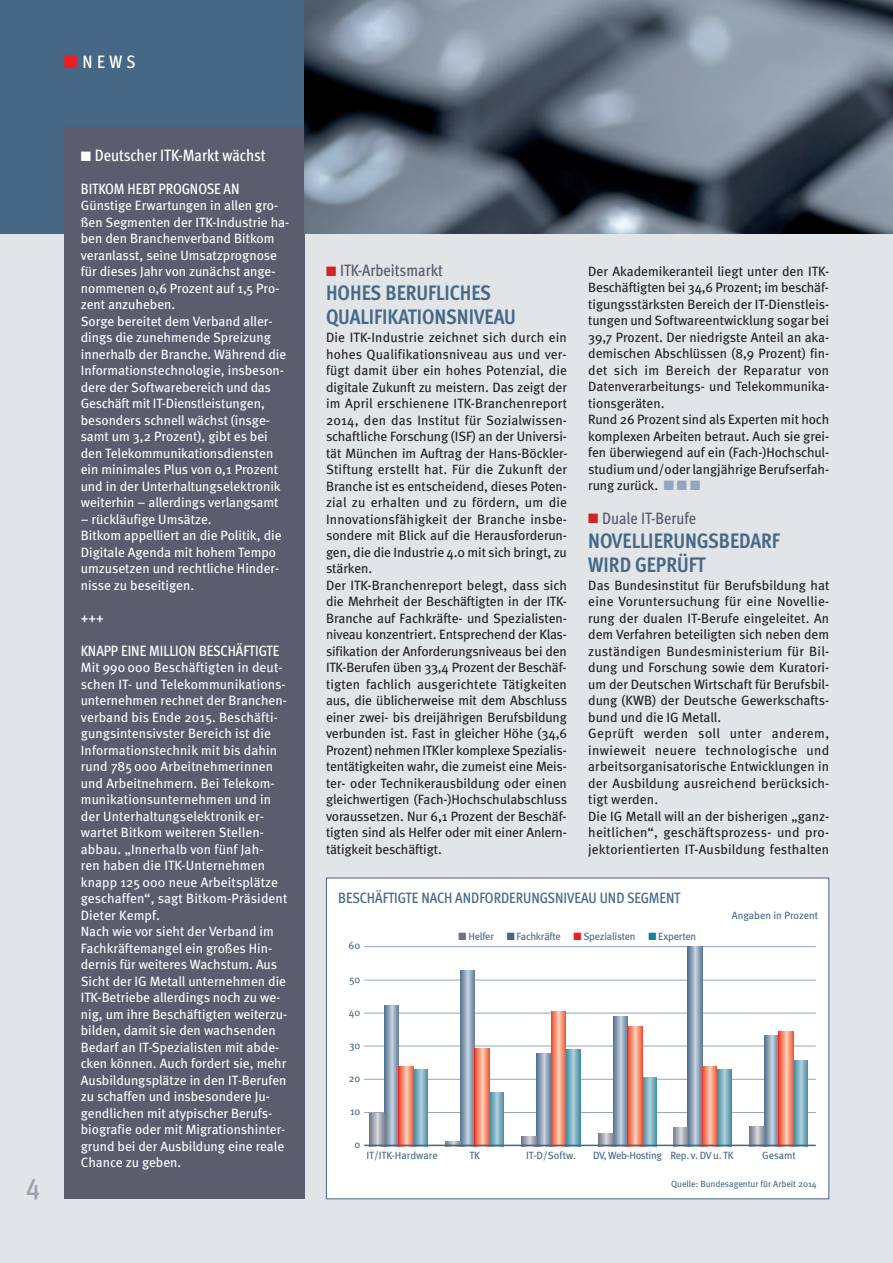
<style>
.page{position:relative;width:893px;height:1263px;background:#e2e5e8}
.page>*{position:absolute;margin:0;border:0;box-sizing:border-box;transform-origin:0 0}
.t1{font:30px "Meta Cond Medium Expert";color:#9ea0ad}
.t2{font:700 21px/24px "Meta Cond";color:#466886}
.t3{font:500 18px "Meta Cond";color:#fff}
.t4{font:500 16.5px "Meta Cond";color:#5a5d6e}
.t5{font:500 16.5px "Meta Cond";color:#fff}
.t6{font:500 15px "Meta Cond";color:#fff}
.t7{font:500 15px "Meta Cond";color:#466886}
.t8{font:13.5px/16.5px "Meta";letter-spacing:-.005em;color:#231f20}
.t9{font:13.5px/16.5px "Meta";color:#fff}
.t10{font:10.5px "Meta";letter-spacing:-.02em;color:#466886}
.t11{font:10.5px "Meta";color:#466886}
.t12{font:9px "Meta";color:#466886}
.s1{color:#ee1d23}
.s2{color:#d1232a}
.s3{color:#93a6bd}
.s4{color:#6e7181}
.s5{color:#178197}
</style>
<div class="page">
<div style="left:0;top:0;width:893px;height:234px;background:#466886"></div>
<div style="left:64px;top:128px;width:241px;height:1071px;background:#5a5d6e"></div>
<img style="left:305px;top:0;width:588px;height:234px">
<div style="left:327px;top:878px;width:501px;height:320px;background:#fff"></div>
<hr style="left:364px;top:1112px;width:452px;height:1px;background:#93a6bd">
<hr style="left:364px;top:1079px;width:452px;height:1px;background:#93a6bd">
<hr style="left:364px;top:1046px;width:452px;height:1px;background:#93a6bd">
<hr style="left:364px;top:1013px;width:452px;height:1px;background:#93a6bd">
<hr style="left:364px;top:980px;width:452px;height:1px;background:#93a6bd">
<hr style="left:364px;top:946px;width:452px;height:1px;background:#93a6bd">
<svg style="left:384px;top:1006px;width:15px;height:138px;background:#929eb3"></svg>
<svg style="left:370px;top:1113px;width:14px;height:31px"></svg>
<svg style="left:413px;top:1069px;width:15px;height:75px"></svg>
<svg style="left:399px;top:1066px;width:14px;height:78px"></svg>
<svg style="left:460px;top:971px;width:15px;height:173px;background:#929fb4"></svg>
<svg style="left:446px;top:1142px;width:14px;height:2px"></svg>
<svg style="left:489px;top:1092px;width:15px;height:52px"></svg>
<svg style="left:475px;top:1049px;width:14px;height:95px"></svg>
<svg style="left:536px;top:1054px;width:15px;height:90px"></svg>
<svg style="left:522px;top:1137px;width:14px;height:7px"></svg>
<svg style="left:566px;top:1049px;width:14px;height:95px"></svg>
<svg style="left:551px;top:1012px;width:15px;height:132px;background:#f58d72"></svg>
<svg style="left:613px;top:1016px;width:15px;height:128px;background:#969db1"></svg>
<svg style="left:598px;top:1133px;width:15px;height:11px"></svg>
<svg style="left:642px;top:1078px;width:15px;height:66px"></svg>
<svg style="left:628px;top:1026px;width:14px;height:118px;background:#f59277"></svg>
<svg style="left:688px;top:946px;width:14px;height:198px;background:#90a4ba"></svg>
<svg style="left:673px;top:1127px;width:15px;height:17px"></svg>
<svg style="left:717px;top:1069px;width:14px;height:75px"></svg>
<svg style="left:702px;top:1066px;width:15px;height:78px"></svg>
<svg style="left:764px;top:1036px;width:15px;height:108px;background:#969cb0"></svg>
<svg style="left:750px;top:1126px;width:14px;height:18px"></svg>
<svg style="left:793px;top:1060px;width:15px;height:84px"></svg>
<svg style="left:779px;top:1031px;width:14px;height:113px;background:#f59176"></svg>
<hr style="left:364px;top:1144px;width:452px;height:2px;background:#466886">
<h3 class="t3" style="left:64px;top:55px;width:73px"><span class="s1">■</span>NEWS</h3>
<h1 class="t1" style="left:26px;top:1178px;width:16px">4</h1>
<p class="t5" style="left:81px;top:149px;width:186px">■ Deutscher ITK-Markt wächst</p>
<p class="t6" style="left:81px;top:183px;width:160px">BITKOM HEBT PROGNOSE AN</p>
<p class="t9" style="left:81px;top:198px;width:210px">Günstige Erwartungen in allen gro&shy;ßen Segmenten der ITK-Industrie ha&shy;ben den Branchenverband Bitkom veranlasst, seine Umsatzprognose für dieses Jahr von zunächst ange&shy;nommenen 0,6 Prozent auf 1,5 Pro&shy;zent anzuheben.<br>Sorge bereitet dem Verband aller&shy;dings die zunehmende Spreizung innerhalb der Branche. Während die Informationstechnologie, insbeson&shy;dere der Softwarebereich und das Geschäft mit IT-Dienstleistungen, besonders schnell wächst (insge&shy;samt um 3,2 Prozent), gibt es bei den Telekommunikationsdiensten ein minimales Plus von 0,1 Prozent und in der Unterhaltungselektronik weiterhin – allerdings verlangsamt</p>
<p class="t9" style="left:81px;top:512px;width:202px">– rückläufige Umsätze.<br>Bitkom appelliert an die Politik, die<br>Digitale Agenda mit hohem Tempo umzusetzen und rechtliche Hinder&shy;nisse zu beseitigen.</p>
<p class="t6" style="left:81px;top:612px;width:24px">+++</p>
<p class="t6" style="left:81px;top:645px;width:200px">KNAPP EINE MILLION BESCHÄFTIGTE</p>
<p class="t9" style="left:81px;top:660px;width:208px">Mit 990 000 Beschäftigten in deut&shy;schen IT- und Telekommunikations&shy;unternehmen rechnet der Branchen&shy;verband bis Ende 2015. Beschäfti&shy;gungsintensivster Bereich ist die Informationstechnik mit bis dahin rund 785 000 Arbeitnehmerinnen und Arbeitnehmern. Bei Telekom&shy;munikationsunternehmen und in der Unterhaltungselektronik er&shy;wartet Bitkom weiteren Stellen&shy;abbau. „Innerhalb von fünf Jah-<br>ren haben die ITK-Unternehmen knapp 125 000 neue Arbeitsplätze geschaffen“, sagt Bitkom-Präsident Dieter Kempf.<br>Nach wie vor sieht der Verband im Fachkräftemangel ein großes Hin&shy;dernis für weiteres Wachstum. Aus Sicht der IG Metall unternehmen die ITK-Betriebe allerdings noch zu we&shy;nig, um ihre Beschäftigten weiterzu&shy;bilden, damit sie den wachsenden Bedarf an IT-Spezialisten mit abde&shy;cken können. Auch fordert sie, mehr Ausbildungsplätze in den IT-Berufen zu schaffen und insbesondere Ju&shy;gendlichen mit atypischer Berufs&shy;biografie oder mit Migrationshinter&shy;grund bei der Ausbildung eine reale Chance zu geben.</p>
<p class="t4" style="left:326px;top:265px;width:118px"><span class="s2">■</span> ITK-Arbeitsmarkt</p>
<h2 class="t2" style="left:326px;top:283px;width:191px">HOHES BERUFLICHES<br>QUALIFIKATIONSNIVEAU</h2>
<p class="t8" style="left:326px;top:330px;width:243px">Die ITK-Industrie zeichnet sich durch ein hohes Qualifikationsniveau aus und ver&shy;fügt damit über ein hohes Potenzial, die digitale Zukunft zu meistern. Das zeigt der im April erschienene ITK-Branchenreport 2014, den das Institut für Sozialwissen&shy;schaftliche Forschung (ISF) an der Universi&shy;tät München im Auftrag der Hans-Böckler-Stiftung erstellt hat. Für die Zukunft der Branche ist es entscheidend, dieses Poten&shy;zial zu erhalten und zu fördern, um die Innovationsfähigkeit der Branche insbe&shy;sondere mit Blick auf die Herausforderun&shy;gen, die die Industrie 4.0 mit sich bringt, zu stärken.<br>Der ITK-Branchenreport belegt, dass sich die Mehrheit der Beschäftigten in der ITK-Branche auf Fachkräfte- und Spezialisten&shy;niveau konzentriert. Entsprechend der Klas&shy;sifikation der Anforderungsniveaus bei den ITK-Berufen üben 33,4 Prozent der Beschäf&shy;tigten fachlich ausgerichtete Tätigkeiten aus, die üblicherweise mit dem Abschluss einer zwei- bis dreijährigen Berufsbildung verbunden ist. Fast in gleicher Höhe (34,6<br>Prozent) nehmen ITKler komplexe Spezialis&shy;tentätigkeiten wahr, die zumeist eine Meis&shy;ter- oder Technikerausbildung oder einen gleichwertigen (Fach-)Hochschulabschluss voraussetzen. Nur 6,1 Prozent der Beschäf&shy;tigten sind als Helfer oder mit einer Anlern&shy;tätigkeit beschäftigt.</p>
<p class="t8" style="left:588px;top:264px;width:243px">Der Akademikeranteil liegt unter den ITK-Beschäftigten bei 34,6 Prozent; im beschäf&shy;tigungsstärksten Bereich der IT-Dienstleis&shy;tungen und Softwareentwicklung sogar bei 39,7 Prozent. Der niedrigste Anteil an aka&shy;demischen Abschlüssen (8,9 Prozent) fin&shy;det sich im Bereich der Reparatur von Datenverarbeitungs- und Telekommunika&shy;tionsgeräten.<br>Rund 26 Prozent sind als Experten mit hoch komplexen Arbeiten betraut. Auch sie grei&shy;fen überwiegend auf ein (Fach-)Hochschul&shy;studium und/oder langjährige Berufserfah&shy;rung zurück. <span class="s3">■</span> <span class="s3">■</span> <span class="s3">■</span></p>
<p class="t4" style="left:588px;top:512px;width:109px"><span class="s2">■</span> Duale IT-Berufe</p>
<h2 class="t2" style="left:588px;top:530px;width:193px">NOVELLIERUNGSBEDARF<br>WIRD GEPRÜFT</h2>
<p class="t8" style="left:588px;top:578px;width:243px">Das Bundesinstitut für Berufsbildung hat eine Voruntersuchung für eine Novellie&shy;rung der dualen IT-Berufe eingeleitet. An dem Verfahren beteiligten sich neben dem zuständigen Bundesministerium für Bil&shy;dung und Forschung sowie dem Kuratori&shy;um der Deutschen Wirtschaft für Berufsbil&shy;dung (KWB) der Deutsche Gewerkschafts&shy;bund und die IG Metall.<br>Geprüft werden soll unter anderem, inwieweit neuere technologische und arbeitsorganisatorische Entwicklungen in der Ausbildung ausreichend berücksich&shy;tigt werden.<br>Die IG Metall will an der bisherigen „ganz&shy;heitlichen“, geschäftsprozess- und pro&shy;jektorientierten IT-Ausbildung festhalten</p>
<p class="t7" style="left:338px;top:892px;width:344px">BESCHÄFTIGTE NACH ANDFORDERUNGSNIVEAU UND SEGMENT</p>
<p class="t10" style="left:349px;top:942px;width:13px">60</p>
<p class="t10" style="left:349px;top:975px;width:13px">50</p>
<p class="t10" style="left:349px;top:1008px;width:13px">40</p>
<p class="t10" style="left:349px;top:1042px;width:13px">30</p>
<p class="t10" style="left:349px;top:1075px;width:13px">20</p>
<p class="t10" style="left:350px;top:1108px;width:12px">10</p>
<p class="t10" style="left:354px;top:1141px;width:7px">0</p>
<p class="t10" style="left:458px;top:933px;width:239px"><span class="s4">■</span> Helfer ■ Fachkräfte <span class="s1">■</span> Spezialisten <span class="s5">■</span> Experten</p>
<p class="t11" style="left:732px;top:912px;width:88px">Angaben in Prozent</p>
<p class="t11" style="left:366px;top:1152px;width:73px">IT/ITK-Hardware</p>
<p class="t10" style="left:469px;top:1152px;width:12px">TK</p>
<p class="t10" style="left:526px;top:1152px;width:52px">IT-D/Softw.</p>
<p class="t10" style="left:593px;top:1152px;width:142px">DV, Web-Hosting Rep. v. DV u. TK</p>
<p class="t10" style="left:762px;top:1152px;width:35px">Gesamt</p>
<p class="t12" style="left:671px;top:1180px;width:147px">Quelle: Bundesagentur für Arbeit 2014</p>
</div>
